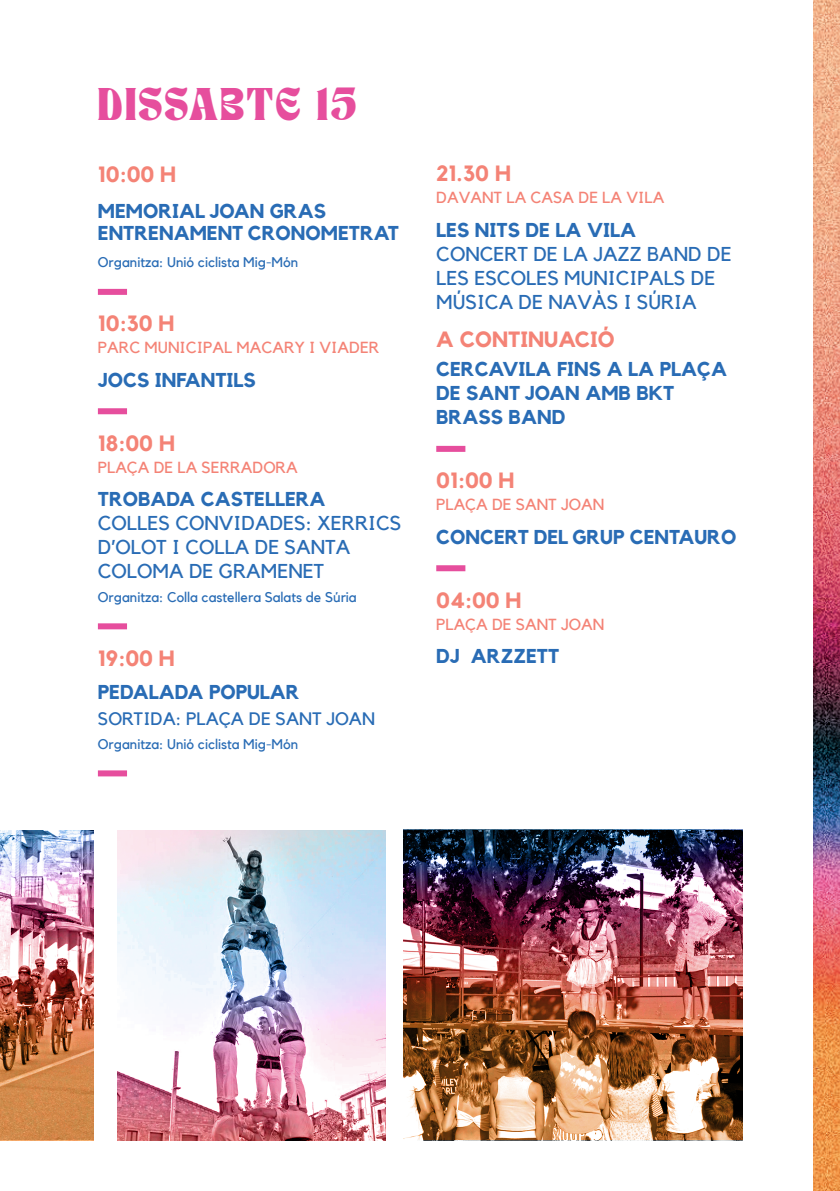
<style>
.page{position:relative;width:840px;height:1191px;background:#fff}
.page>*{position:absolute;margin:0;border:0;box-sizing:border-box;transform-origin:0 0}
.t1{font:32px "TAN NIMBUS";letter-spacing:.075em;color:#e64e9d}
.t2{font:700 22px "Kollektif";color:#f48376}
.t3{font:700 20px/24px "Kollektif";color:#296cb5}
.t4{font:20px/24px "Kollektif";color:#296cb5}
.t5{font:18px "Kollektif";color:#296cb5}
.t6{font:16px "Kollektif";color:#f48376}
.t7{font:14px "Kollektif";color:#296cb5}
</style>
<div class="page">
<img style="left:813px;top:0;width:26px;height:1191px">
<div style="left:98px;top:289px;width:29px;height:6px;background:#e64e9d"></div>
<div style="left:98px;top:408px;width:29px;height:6px;background:#e64e9d"></div>
<div style="left:98px;top:623px;width:29px;height:6px;background:#e64e9d"></div>
<div style="left:98px;top:770px;width:29px;height:6px;background:#e64e9d"></div>
<div style="left:436px;top:446px;width:29px;height:6px;background:#e64e9d"></div>
<div style="left:436px;top:565px;width:29px;height:6px;background:#e64e9d"></div>
<img style="left:117px;top:830px;width:269px;height:310px">
<img style="left:0;top:831px;width:94px;height:309px">
<img style="left:403px;top:829px;width:339px;height:310px">
<h1 class="t1" style="left:98px;top:91px;width:261px">DISSABTE 15</h1>
<p class="t2" style="left:98px;top:162px;width:80px">10:00 H</p>
<p class="t3" style="left:98px;top:200px;width:302px;line-height:22px">MEMORIAL JOAN GRAS<br>ENTRENAMENT CRONOMETRAT</p>
<p class="t7" style="left:98px;top:254px;width:202px">Organitza: Unió ciclista Mig-Món</p>
<p class="t2" style="left:98px;top:311px;width:78px">10:30 H</p>
<p class="t6" style="left:98px;top:338px;width:283px">PARC MUNICIPAL MACARY I VIADER</p>
<p class="t3" style="left:98px;top:368px;width:159px">JOCS INFANTILS</p>
<p class="t2" style="left:98px;top:430px;width:79px">18:00 H</p>
<p class="t6" style="left:98px;top:458px;width:201px">PLAÇA DE LA SERRADORA</p>
<p class="t3" style="left:98px;top:487px;width:229px">TROBADA CASTELLERA</p>
<p class="t4" style="left:98px;top:511px;width:305px">COLLES CONVIDADES: XERRICS<br>D’OLOT I COLLA DE SANTA<br>COLOMA DE GRAMENET</p>
<p class="t7" style="left:98px;top:589px;width:260px">Organitza: Colla castellera Salats de Súria</p>
<p class="t2" style="left:98px;top:645px;width:78px">19:00 H</p>
<p class="t3" style="left:98px;top:680px;width:203px">PEDALADA POPULAR</p>
<p class="t5" style="left:98px;top:708px;width:279px">SORTIDA: PLAÇA DE SANT JOAN</p>
<p class="t7" style="left:98px;top:736px;width:202px">Organitza: Unió ciclista Mig-Món</p>
<p class="t2" style="left:436px;top:161px;width:76px">21.30 H</p>
<p class="t6" style="left:436px;top:188px;width:229px">DAVANT LA CASA DE LA VILA</p>
<p class="t3" style="left:436px;top:218px;width:201px">LES NITS DE LA VILA</p>
<p class="t4" style="left:436px;top:242px;width:297px">CONCERT DE LA JAZZ BAND DE<br>LES ESCOLES MUNICIPALS DE<br>MÚSICA DE NAVÀS I SÚRIA</p>
<p class="t2" style="left:436px;top:326px;width:180px">A CONTINUACIÓ</p>
<p class="t3" style="left:436px;top:357px;width:292px">CERCAVILA FINS A LA PLAÇA<br>DE SANT JOAN AMB BKT<br>BRASS BAND</p>
<p class="t2" style="left:436px;top:468px;width:80px">01:00 H</p>
<p class="t6" style="left:436px;top:495px;width:169px">PLAÇA DE SANT JOAN</p>
<p class="t3" style="left:436px;top:525px;width:301px">CONCERT DEL GRUP CENTAURO</p>
<p class="t2" style="left:436px;top:587px;width:87px">04:00 H</p>
<p class="t6" style="left:436px;top:615px;width:169px">PLAÇA DE SANT JOAN</p>
<p class="t3" style="left:436px;top:644px;width:124px">DJ ARZZETT</p>
</div>
